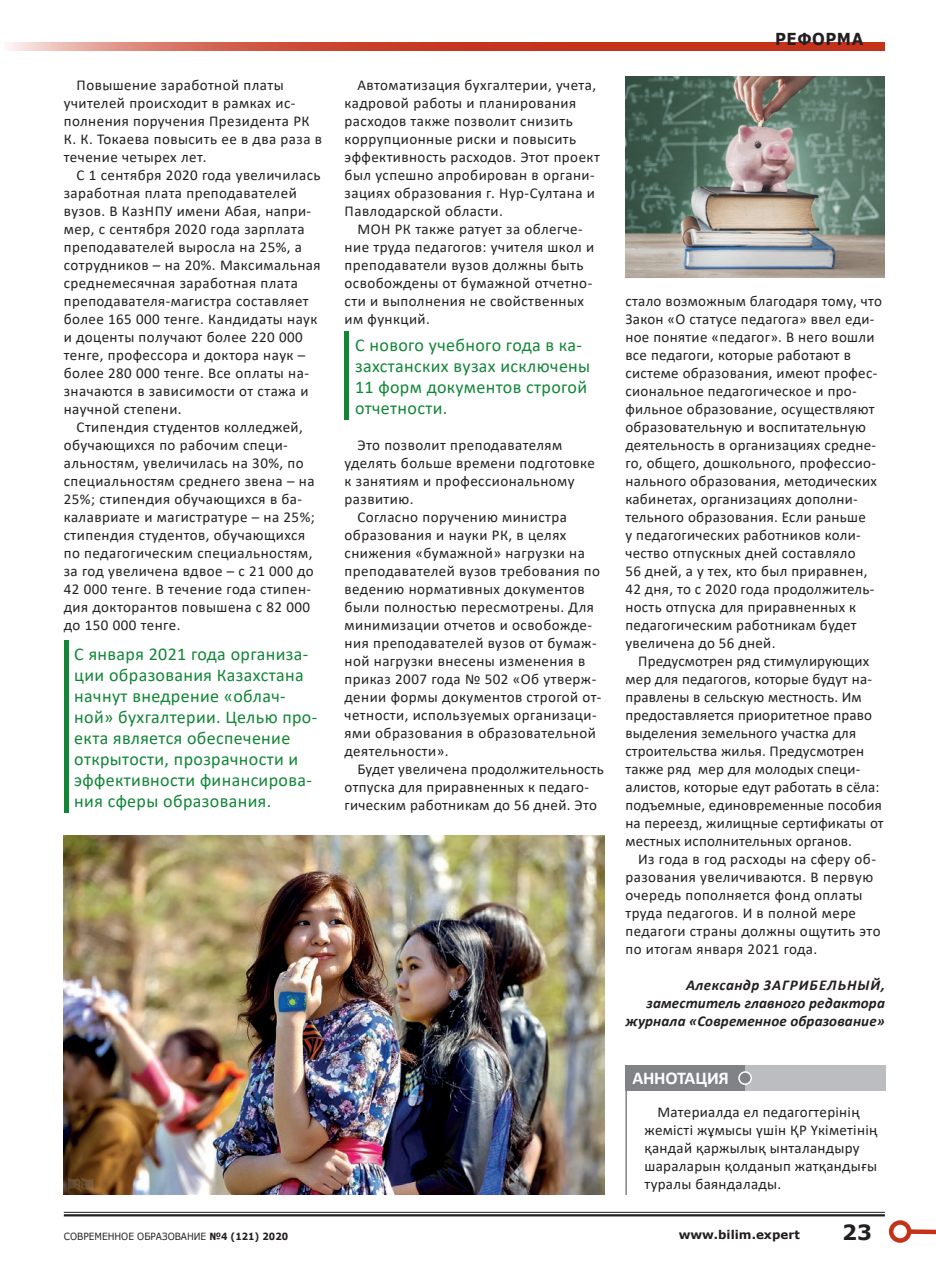
<style>
.page{position:relative;width:936px;height:1263px;background:#fff}
.page>*{position:absolute;margin:0;border:0;box-sizing:border-box;transform-origin:0 0}
.t1{font:700 21px "Verdana";color:#231f20}
.t2{font:18px/21px "Calibri";letter-spacing:.02em;color:#118637}
.t3{font:700 18px "Calibri";letter-spacing:-.01em;color:#fff}
.t4{font:700 16.5px "Verdana";letter-spacing:.035em;color:#231f20;scale:.91 1}
.t5{font:15px/18px "Calibri";letter-spacing:.025em;color:#231f20}
.t6{font:italic 700 15px/18px "Calibri";letter-spacing:.01em;color:#231f20;text-align:right}
.t7{font:700 12px "Verdana";color:#231f20}
.t8{font:9.9px "Verdana";color:#231f20;scale:.91 1}
.s1{font-weight:700}
</style>
<div class="page">
<hr style="left:625px;top:1089px;width:2px;height:106px;background:#808285">
<div style="left:625px;top:1065px;width:120px;height:26px;background:#808285"></div>
<div style="left:745px;top:1065px;width:140px;height:26px;background:#bcbdc0"></div>
<div style="left:739px;top:1072px;width:12px;height:12px;background:#808285;border-radius:50%"></div>
<div style="left:738px;top:1071px;width:14px;height:14px;border:2px solid #fff;border-radius:50%"></div>
<img style="left:64px;top:835px;width:540px;height:360px">
<img style="left:625px;top:77px;width:259px;height:201px">
<hr style="left:64px;top:640px;width:4px;height:173px;background:#118637">
<div style="left:344px;top:332px;width:5px;height:88px;background:#118637"></div>
<hr style="left:64px;top:1212px;width:820px;height:1px;background:#231f20">
<hr style="left:64px;top:1214px;width:820px;height:2px;background:#231f20">
<svg style="left:8px;top:43px;width:876px;height:8px;background:#cd523e"></svg>
<div style="left:909px;top:1229px;width:26px;height:5px;background:#c5321a"></div>
<div style="left:888px;top:1220px;width:23px;height:23px;border:4px solid #c5321a;border-radius:50%"></div>
<p class="t5" style="left:64px;top:76px;width:260px;text-indent:13px">Повышение заработной платы учителей происходит в рамках ис&shy;полнения поручения Президента РК<br>К. К. Токаева повысить ее в два раза в течение четырех лет.</p>
<p class="t5" style="left:64px;top:166px;width:258px;text-indent:13px">С 1 сентября 2020 года увеличилась заработная плата преподавателей вузов. В КазНПУ имени Абая, напри&shy;мер, с сентября 2020 года зарплата преподавателей выросла на 25%, а сотрудников – на 20%. Максимальная среднемесячная заработная плата преподавателя-магистра составляет более 165 000 тенге. Кандидаты наук и доценты получают более 220 000 тенге, профессора и доктора наук – более 280 000 тенге. Все оплаты на&shy;значаются в зависимости от стажа и научной степени.</p>
<p class="t5" style="left:64px;top:418px;width:252px;text-indent:13px">Стипендия студентов колледжей, обучающихся по рабочим специ&shy;альностям, увеличилась на 30%, по специальностям среднего звена – на<br>25%; стипендия обучающихся в ба&shy;калавриате и магистратуре – на 25%; стипендия студентов, обучающихся по педагогическим специальностям, за год увеличена вдвое – с 21 000 до<br>42 000 тенге. В течение года стипен&shy;дия докторантов повышена с 82 000 до 150 000 тенге.</p>
<p class="t2" style="left:74px;top:643px;width:244px">С января 2021 года организа&shy;ции образования Казахстана начнут внедрение «облач&shy;ной» бухгалтерии. Целью про&shy;екта является обеспечение открытости, прозрачности и эффективности финансирова&shy;ния сферы образования.</p>
<p class="t5" style="left:344px;top:76px;width:257px;text-indent:13px">Автоматизация бухгалтерии, учета, кадровой работы и планирования расходов также позволит снизить коррупционные риски и повысить эффективность расходов. Этот проект был успешно апробирован в органи&shy;зациях образования г. Нур-Султана и Павлодарской области.</p>
<p class="t5" style="left:344px;top:220px;width:251px;text-indent:13px">МОН РК также ратует за облегче&shy;ние труда педагогов: учителя школ и преподаватели вузов должны быть освобождены от бумажной отчетно&shy;сти и выполнения не свойственных им функций.</p>
<p class="t2" style="left:355px;top:334px;width:237px">С нового учебного года в ка&shy;захстанских вузах исключены<br>11 форм документов строгой отчетности.</p>
<p class="t5" style="left:357px;top:436px;width:206px">Это позволит преподавателям</p>
<p class="t5" style="left:344px;top:454px;width:252px">уделять больше времени подготовке</p>
<p class="t5" style="left:344px;top:472px;width:231px">к занятиям и профессиональному</p>
<p class="t5" style="left:344px;top:490px;width:70px">развитию.</p>
<p class="t5" style="left:357px;top:508px;width:211px">Согласно поручению министра</p>
<p class="t5" style="left:344px;top:526px;width:223px">образования и науки РК, в целях</p>
<p class="t5" style="left:344px;top:544px;width:242px">снижения «бумажной» нагрузки на</p>
<p class="t5" style="left:344px;top:562px;width:257px">преподавателей вузов требования по</p>
<p class="t5" style="left:344px;top:580px;width:241px">ведению нормативных документов</p>
<p class="t5" style="left:344px;top:598px;width:251px">были полностью пересмотрены. Для</p>
<p class="t5" style="left:344px;top:616px;width:249px">минимизации отчетов и освобожде-</p>
<p class="t5" style="left:344px;top:634px;width:253px">ния преподавателей вузов от бумаж-</p>
<p class="t5" style="left:344px;top:652px;width:242px">ной нагрузки внесены изменения в</p>
<p class="t5" style="left:344px;top:670px;width:253px">приказ 2007 года № 502 «Об утверж-</p>
<p class="t5" style="left:344px;top:688px;width:258px">дении формы документов строгой от-</p>
<p class="t5" style="left:344px;top:706px;width:253px">четности, используемых организаци-</p>
<p class="t5" style="left:344px;top:724px;width:253px">ями образования в образовательной</p>
<p class="t5" style="left:344px;top:742px;width:105px">деятельности».</p>
<p class="t5" style="left:357px;top:760px;width:248px">Будет увеличена продолжительность</p>
<p class="t5" style="left:344px;top:778px;width:246px">отпуска для приравненных к педаго-</p>
<p class="t5" style="left:344px;top:796px;width:254px">гическим работникам до 56 дней. Это</p>
<p class="t4" style="left:775px;top:27px;width:99px">РЕФОРМА</p>
<p class="t5" style="left:625px;top:292px;width:258px">стало возможным благодаря тому, что Закон «О статусе педагога» ввел еди&shy;ное понятие «педагог». В него вошли все педагоги, которые работают в системе образования, имеют профес&shy;сиональное педагогическое и про&shy;фильное образование, осуществляют образовательную и воспитательную деятельность в организациях средне&shy;го, общего, дошкольного, профессио&shy;нального образования, методических кабинетах, организациях дополни&shy;тельного образования. Если раньше<br>у педагогических работников коли&shy;чество отпускных дней составляло<br>56 дней, а у тех, кто был приравнен, 42 дня, то с 2020 года продолжитель&shy;ность отпуска для приравненных к педагогическим работникам будет увеличена до 56 дней.</p>
<p class="t5" style="left:625px;top:652px;width:260px;text-indent:13px">Предусмотрен ряд стимулирующих мер для педагогов, которые будут на&shy;правлены в сельскую местность. Им предоставляется приоритетное право выделения земельного участка для строительства жилья. Предусмотрен также ряд мер для молодых специ&shy;алистов, которые едут работать в сёла: подъемные, единовременные пособия на переезд, жилищные сертификаты от местных исполнительных органов.</p>
<p class="t5" style="left:625px;top:850px;width:256px;text-indent:13px">Из года в год расходы на сферу об&shy;разования увеличиваются. В первую очередь пополняется фонд оплаты труда педагогов. И в полной мере педагоги страны должны ощутить это по итогам января 2021 года.</p>
<p class="t6" style="left:625px;top:975px;width:261px">Александр ЗАГРИБЕЛЬНЫЙ, заместитель главного редактора журнала «Современное образование»</p>
<p class="t3" style="left:632px;top:1065px;width:98px">АННОТАЦИЯ</p>
<p class="t5" style="left:644px;top:1102px;width:234px;text-indent:13px">Материалда ел педагогтерінің жемісті жұмысы үшін ҚР Үкіметінің қандай қаржылық ынталандыру шараларын қолданып жатқандығы туралы баяндалады.</p>
<p class="t8" style="left:64px;top:1229px;width:248px">СОВРЕМЕННОЕ ОБРАЗОВАНИЕ <span class="s1">№4 (121) 2020</span></p>
<p class="t7" style="left:678px;top:1226px;width:123px">www.bilim.expert</p>
<h1 class="t1" style="left:842px;top:1217px;width:31px">23</h1>
</div>
